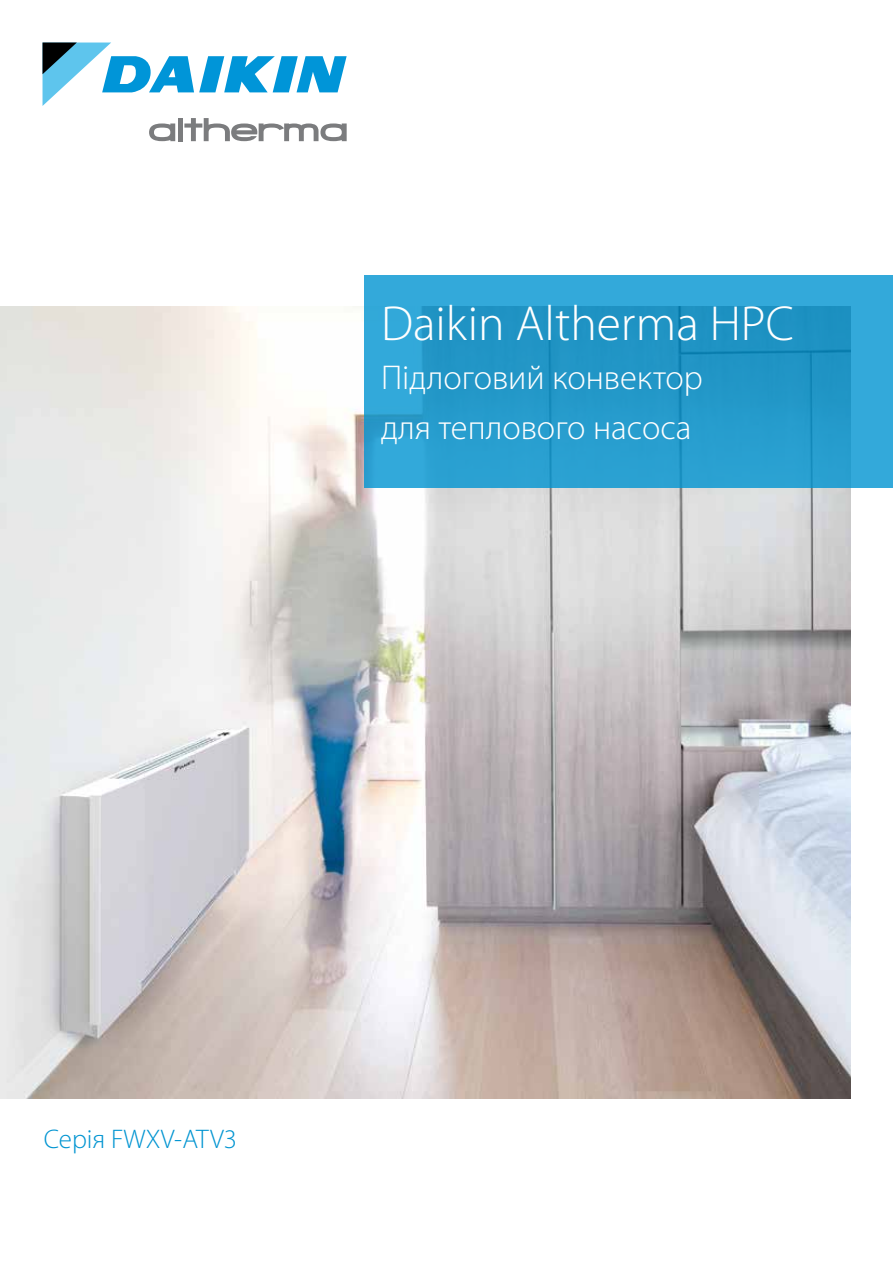
<style>
.page{position:relative;width:893px;height:1263px;background:#fff}
.page>*{position:absolute;margin:0;border:0;box-sizing:border-box;transform-origin:0 0}
.t1{font:300 49.5px "Myriad Pro";color:#fff}
.t2{font:300 34.5px/49.5px "Myriad Pro";color:#fff}
.t3{font:300 27px "Myriad Pro";color:#0094d1}
</style>
<div class="page">
<img style="left:0;top:306px;width:850px;height:793px">
<div style="left:364px;top:276px;width:529px;height:212px;background:#279dce"></div>
<svg style="left:43px;top:43px;width:304px;height:63px"></svg>
<svg style="left:149px;top:123px;width:26px;height:18px"></svg>
<div style="left:178px;top:118px;width:5px;height:23px;background:#7b7c7e"></div>
<svg style="left:184px;top:118px;width:163px;height:23px"></svg>
<h1 class="t1" style="left:381px;top:296px;width:414px">Daikin Altherma HPC</h1>
<p class="t2" style="left:381px;top:353px;width:323px">Підлоговий конвектор для теплового насоса</p>
<p class="t3" style="left:44px;top:1124px;width:195px">Серія FWXV-ATV3</p>
</div>
